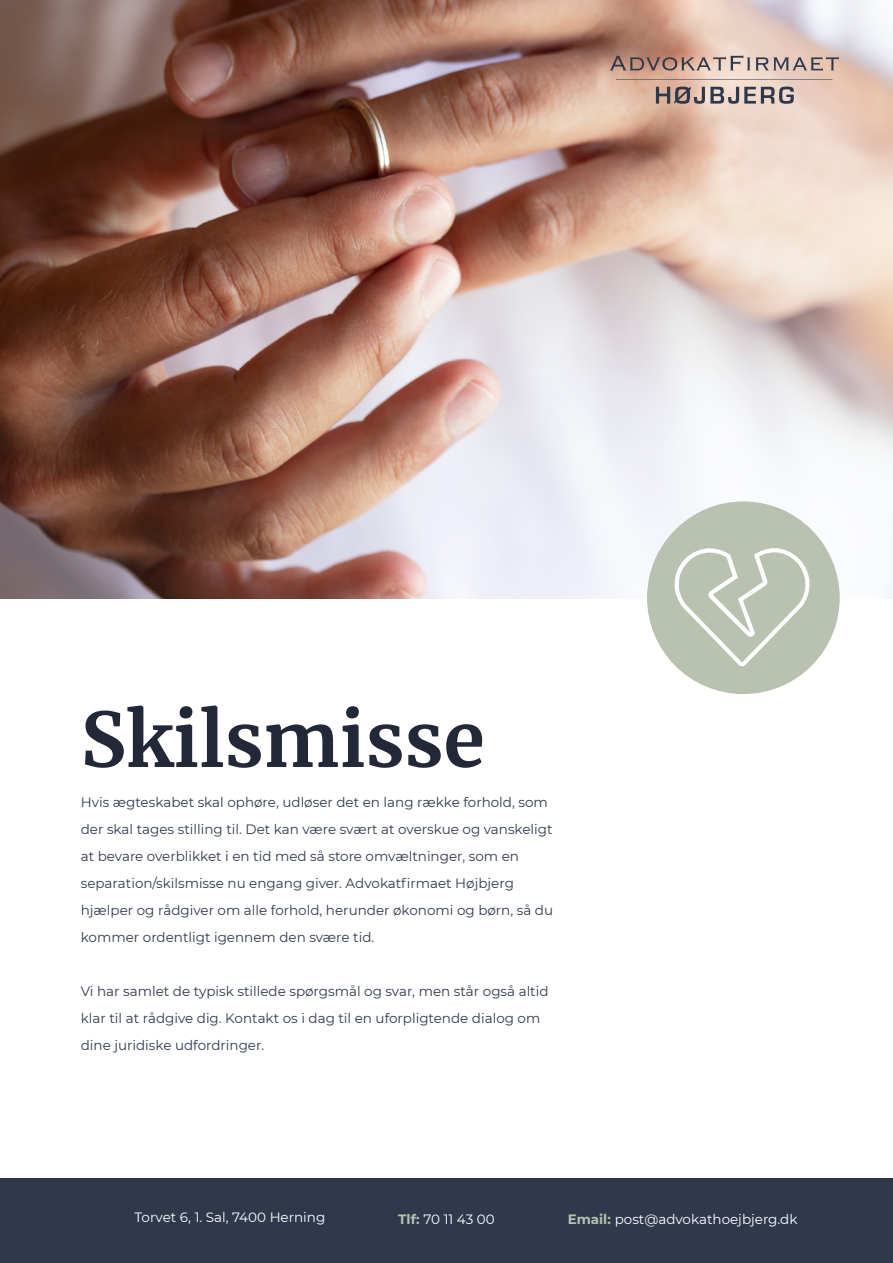
<style>
.page{position:relative;width:893px;height:1263px;background:#fff}
.page>*{position:absolute;margin:0;border:0;box-sizing:border-box;transform-origin:0 0}
.t1{font:700 75px "Merriweather";color:#222837}
.t2{font:13.5px/27px "Montserrat";color:#30394c}
.t3{font:13.5px "Montserrat";color:#fff}
.s1{font-weight:700;color:#b6c1b0}
</style>
<div class="page">
<div style="left:0;top:1178px;width:893px;height:85px;background:#30394c"></div>
<img style="left:0;top:0;width:893px;height:598px">
<div style="left:647px;top:501px;width:193px;height:193px;background:#b9c1b1;border-radius:50%"></div>
<svg style="left:610px;top:55px;width:229px;height:49px"></svg>
<p class="t1" style="left:81px;top:688px;width:405px">Skilsmisse</p>
<p class="t2" style="left:81px;top:788px;width:474px">Hvis ægteskabet skal ophøre, udløser det en lang række forhold, som der skal tages stilling til. Det kan være svært at overskue og vanskeligt at bevare overblikket i en tid med så store omvæltninger, som en separation/skilsmisse nu engang giver. Advokatfirmaet Højbjerg hjælper og rådgiver om alle forhold, herunder økonomi og børn, så du kommer ordentligt igennem den svære tid.</p>
<p class="t2" style="left:81px;top:977px;width:469px">Vi har samlet de typisk stillede spørgsmål og svar, men står også altid klar til at rådgive dig. Kontakt os i dag til en uforpligtende dialog om dine juridiske udfordringer.</p>
<p class="t3" style="left:135px;top:1208px;width:192px">Torvet 6, 1. Sal, 7400 Herning</p>
<p class="t3" style="left:398px;top:1210px;width:98px"><span class="s1">Tlf:</span> 70 11 43 00</p>
<p class="t3" style="left:568px;top:1210px;width:231px"><span class="s1">Email:</span> post@advokathoejbjerg.dk</p>
</div>
